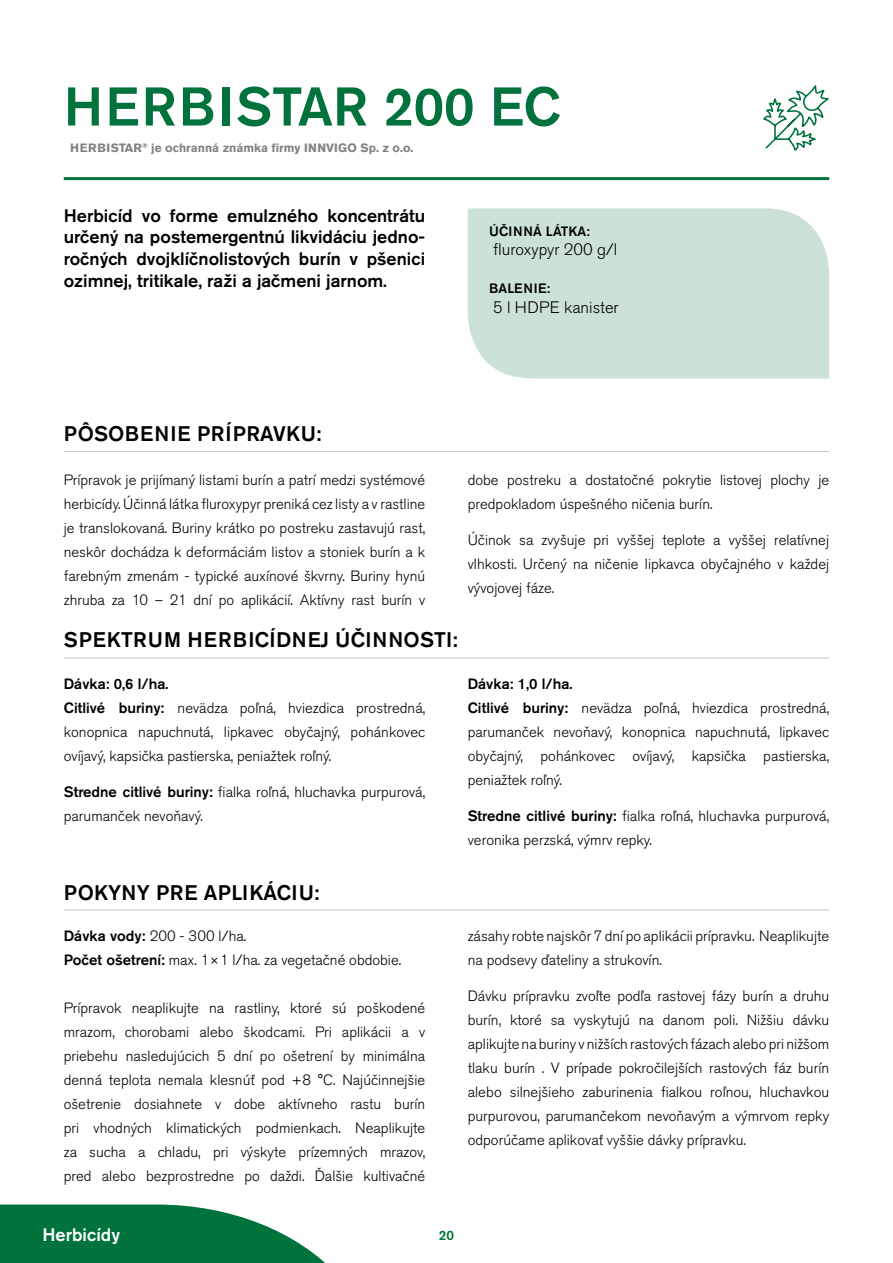
<style>
.page{position:relative;width:893px;height:1263px;background:#fff}
.page>*{position:absolute;margin:0;border:0;box-sizing:border-box;transform-origin:0 0}
.t1{font:500 54px "Akzidenz Grotesk Pro";color:#00723b}
.t2{font:500 21px "Akzidenz Grotesk Pro";letter-spacing:.03em;color:#000}
.t3{font:500 21px "Akzidenz Grotesk Pro";letter-spacing:.01em;color:#000}
.t4{font:500 18px/21.6px "Akzidenz Grotesk Pro";color:#000;text-align:justify}
.t5{font:500 18px "Akzidenz Grotesk Pro";color:#fff}
.t6{font:300 16.5px "Akzidenz Grotesk Pro";color:#000}
.t7{font:300 14.85px/24px "Akzidenz Grotesk Pro";color:#000}
.t8{font:500 13.5px "Akzidenz Grotesk Pro";letter-spacing:.01em;color:#000}
.t9{font:500 13.5px "Akzidenz Grotesk Pro";letter-spacing:.03em;color:#000}
.t10{font:500 13.5px "Akzidenz Grotesk Pro";color:#00723b}
.t11{font:700 12px "Akzidenz Grotesk Pro";color:#808285}
.s1{font-weight:500}
</style>
<div class="page">
<svg style="left:0;top:1204px;width:325px;height:59px"></svg>
<hr style="left:64px;top:451px;width:765px;height:1px;background:#c7c8ca">
<hr style="left:64px;top:658px;width:765px;height:1px;background:#c7c8ca">
<hr style="left:64px;top:910px;width:765px;height:1px;background:#c7c8ca">
<div style="left:468px;top:208px;width:361px;height:170px;background:#cce2d7"></div>
<hr style="left:64px;top:177px;width:765px;height:3px;background:#00723b">
<svg style="left:763px;top:85px;width:66px;height:66px"></svg>
<h1 class="t1" style="left:64px;top:72px;width:499px">HERBISTAR 200 EC</h1>
<p class="t11" style="left:70px;top:140px;width:345px">HERBISTAR<sup>®</sup> je ochranná známka firmy INNVIGO Sp. z o.o.</p>
<p class="t4" style="left:64px;top:204px;width:363px">Herbicíd vo forme emulzného koncentrátu určený na postemergentnú likvidáciu jedno&shy;ročných dvojklíčnolistových burín v pšenici ozimnej, tritikale, raži a jačmeni jarnom.</p>
<p class="t8" style="left:489px;top:222px;width:102px">ÚČINNÁ LÁTKA:</p>
<p class="t6" style="left:493px;top:239px;width:126px">fluroxypyr 200 g/l</p>
<p class="t9" style="left:489px;top:279px;width:63px">BALENIE:</p>
<p class="t6" style="left:493px;top:296px;width:127px">5 l HDPE kanister</p>
<h2 class="t2" style="left:64px;top:420px;width:259px">PÔSOBENIE PRÍPRAVKU:</h2>
<p class="t7" style="left:64px;top:468px;width:363px;text-align:justify">Prípravok je prijímaný listami burín a patrí medzi systémové herbicídy. Účinná látka fluroxypyr preniká cez listy a v rastline je translokovaná. Buriny krátko po postreku zastavujú rast, neskôr dochádza k deformáciám listov a stoniek burín a k farebným zmenám - typické auxínové škvrny. Buriny hynú zhruba za 10 – 21 dní po aplikácií. Aktívny rast burín v</p>
<p class="t7" style="left:468px;top:468px;width:363px">dobe postreku a dostatočné pokrytie listovej plochy je predpokladom úspešného ničenia burín.</p>
<p class="t7" style="left:468px;top:528px;width:363px;text-align:justify">Účinok sa zvyšuje pri vyššej teplote a vyššej relatívnej vlhkosti. Určený na ničenie lipkavca obyčajného v každej vývojovej fáze.</p>
<h2 class="t2" style="left:64px;top:626px;width:395px">SPEKTRUM HERBICÍDNEJ ÚČINNOSTI:</h2>
<p class="t7" style="left:64px;top:672px;width:363px"><span class="s1">Dávka: 0,6 l/ha.<br>Citlivé buriny:</span> nevädza poľná, hviezdica prostredná, konopnica napuchnutá, lipkavec obyčajný, pohánkovec ovíjavý, kapsička pastierska, peniažtek roľný.</p>
<p class="t7" style="left:64px;top:780px;width:363px"><span class="s1">Stredne citlivé buriny:</span> fialka roľná, hluchavka purpurová, parumanček nevoňavý.</p>
<p class="t7" style="left:468px;top:672px;width:363px"><span class="s1">Dávka: 1,0 l/ha.<br>Citlivé buriny:</span> nevädza poľná, hviezdica prostredná, parumanček nevoňavý, konopnica napuchnutá, lipkavec obyčajný, pohánkovec ovíjavý, kapsička pastierska, peniažtek roľný.</p>
<p class="t7" style="left:468px;top:804px;width:363px"><span class="s1">Stredne citlivé buriny:</span> fialka roľná, hluchavka purpurová, veronika perzská, výmrv repky.</p>
<h2 class="t3" style="left:64px;top:878px;width:257px">POKYNY PRE APLIKÁCIU:</h2>
<p class="t7" style="left:64px;top:924px;width:339px"><span class="s1">Dávka vody:</span> 200 - 300 l/ha.<br><span class="s1">Počet ošetrení:</span> max. 1×1 l/ha. za vegetačné obdobie.</p>
<p class="t7" style="left:64px;top:996px;width:363px;text-align:justify">Prípravok neaplikujte na rastliny, ktoré sú poškodené mrazom, chorobami alebo škodcami. Pri aplikácii a v priebehu nasledujúcich 5 dní po ošetrení by minimálna denná teplota nemala klesnúť pod +8 °C. Najúčinnejšie ošetrenie dosiahnete v dobe aktívneho rastu burín pri vhodných klimatických podmienkach. Neaplikujte za sucha a chladu, pri výskyte prízemných mrazov, pred alebo bezprostredne po daždi. Ďalšie kultivačné</p>
<p class="t7" style="left:468px;top:924px;width:363px">zásahy robte najskôr 7 dní po aplikácii prípravku. Neaplikujte na podsevy ďateliny a strukovín.</p>
<p class="t7" style="left:468px;top:984px;width:363px;text-align:justify">Dávku prípravku zvoľte podľa rastovej fázy burín a druhu burín, ktoré sa vyskytujú na danom poli. Nižšiu dávku aplikujte na buriny v nižších rastových fázach alebo pri nižšom tlaku burín . V prípade pokročilejších rastových fáz burín alebo silnejšieho zaburinenia fialkou roľnou, hluchavkou purpurovou, parumančekom nevoňavým a výmrvom repky odporúčame aplikovať vyššie dávky prípravku.</p>
<p class="t5" style="left:43px;top:1222px;width:79px">Herbicídy</p>
<p class="t10" style="left:439px;top:1226px;width:17px">20</p>
</div>
